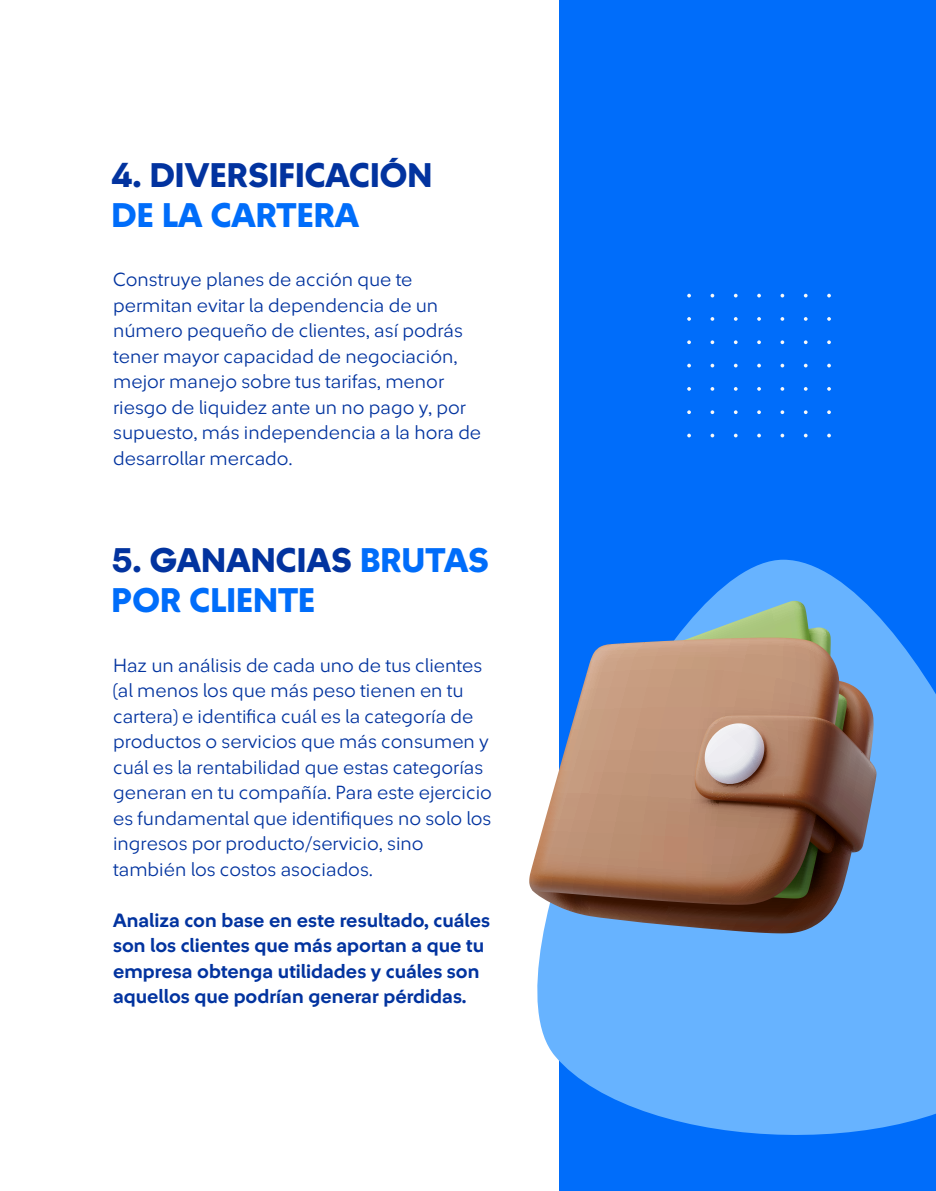
<style>
.page{position:relative;width:936px;height:1191px;background:#fff}
.page>*{position:absolute;margin:0;border:0;box-sizing:border-box;transform-origin:0 0}
.t1{font:34.2px/40.2px "Sura Sans Extranegrita";color:#006dfa}
.t2{font:34.2px "Sura Sans Extranegrita";color:#02339f}
.t3{font:19.5px/25.5px "Sura Sans Ligera";color:#02339f}
.t4{font:19.5px/25.5px "Sura Sans Negrita";color:#02339f}
.s1{color:#02339f}
</style>
<div class="page">
<div style="left:560px;top:0;width:375px;height:1191px;background:#006dfa"></div>
<svg style="left:687px;top:294px;width:4px;height:3px"></svg>
<svg style="left:710px;top:294px;width:4px;height:3px"></svg>
<svg style="left:780px;top:294px;width:4px;height:3px"></svg>
<svg style="left:687px;top:317px;width:4px;height:4px"></svg>
<svg style="left:710px;top:317px;width:4px;height:4px"></svg>
<svg style="left:733px;top:317px;width:4px;height:4px"></svg>
<svg style="left:757px;top:317px;width:3px;height:4px"></svg>
<svg style="left:780px;top:317px;width:4px;height:4px"></svg>
<svg style="left:803px;top:317px;width:4px;height:4px"></svg>
<svg style="left:827px;top:317px;width:3px;height:4px"></svg>
<svg style="left:687px;top:340px;width:4px;height:4px"></svg>
<svg style="left:710px;top:340px;width:4px;height:4px"></svg>
<svg style="left:733px;top:340px;width:4px;height:4px"></svg>
<svg style="left:780px;top:340px;width:4px;height:4px"></svg>
<svg style="left:803px;top:340px;width:4px;height:4px"></svg>
<svg style="left:687px;top:364px;width:4px;height:3px"></svg>
<svg style="left:710px;top:364px;width:4px;height:3px"></svg>
<svg style="left:780px;top:364px;width:4px;height:3px"></svg>
<svg style="left:687px;top:387px;width:4px;height:4px"></svg>
<svg style="left:710px;top:387px;width:4px;height:4px"></svg>
<svg style="left:733px;top:387px;width:4px;height:4px"></svg>
<svg style="left:757px;top:387px;width:3px;height:4px"></svg>
<svg style="left:780px;top:387px;width:4px;height:4px"></svg>
<svg style="left:803px;top:387px;width:4px;height:4px"></svg>
<svg style="left:827px;top:387px;width:3px;height:4px"></svg>
<svg style="left:687px;top:410px;width:4px;height:4px"></svg>
<svg style="left:710px;top:410px;width:4px;height:4px"></svg>
<svg style="left:733px;top:410px;width:4px;height:4px"></svg>
<svg style="left:780px;top:410px;width:4px;height:4px"></svg>
<svg style="left:803px;top:410px;width:4px;height:4px"></svg>
<svg style="left:687px;top:434px;width:4px;height:3px"></svg>
<svg style="left:710px;top:434px;width:4px;height:3px"></svg>
<svg style="left:780px;top:434px;width:4px;height:3px"></svg>
<svg style="left:537px;top:560px;width:398px;height:604px;fill:#67b3ff"></svg>
<svg style="left:537px;top:898px;width:336px;height:35px;background:#5d657a"></svg>
<svg style="left:529px;top:637px;width:310px;height:267px"></svg>
<svg style="left:683px;top:601px;width:193px;height:297px;background:#938178"></svg>
<h1 class="t2" style="left:112px;top:157px;width:322px">4. DIVERSIFICACIÓN</h1>
<h1 class="t1" style="left:112px;top:195px;width:249px">DE LA CARTERA</h1>
<p class="t3" style="left:113px;top:267px;width:369px">Construye planes de acción que te permitan evitar la dependencia de un número pequeño de clientes, así podrás tener mayor capacidad de negociación, mejor manejo sobre tus tarifas, menor riesgo de liquidez ante un no pago y, por supuesto, más independencia a la hora de desarrollar mercado.</p>
<h1 class="t1" style="left:112px;top:541px;width:379px"><span class="s1">5. GANANCIAS</span> BRUTAS<br>POR CLIENTE</h1>
<p class="t3" style="left:113px;top:653px;width:380px">Haz un análisis de cada uno de tus clientes (al menos los que más peso tienen en tu cartera) e identifica cuál es la categoría de productos o servicios que más consumen y cuál es la rentabilidad que estas categorías generan en tu compañía. Para este ejercicio es fundamental que identifiques no solo los ingresos por producto/servicio, sino también los costos asociados.</p>
<p class="t4" style="left:113px;top:908px;width:378px">Analiza con base en este resultado, cuáles son los clientes que más aportan a que tu empresa obtenga utilidades y cuáles son aquellos que podrían generar pérdidas.</p>
</div>
